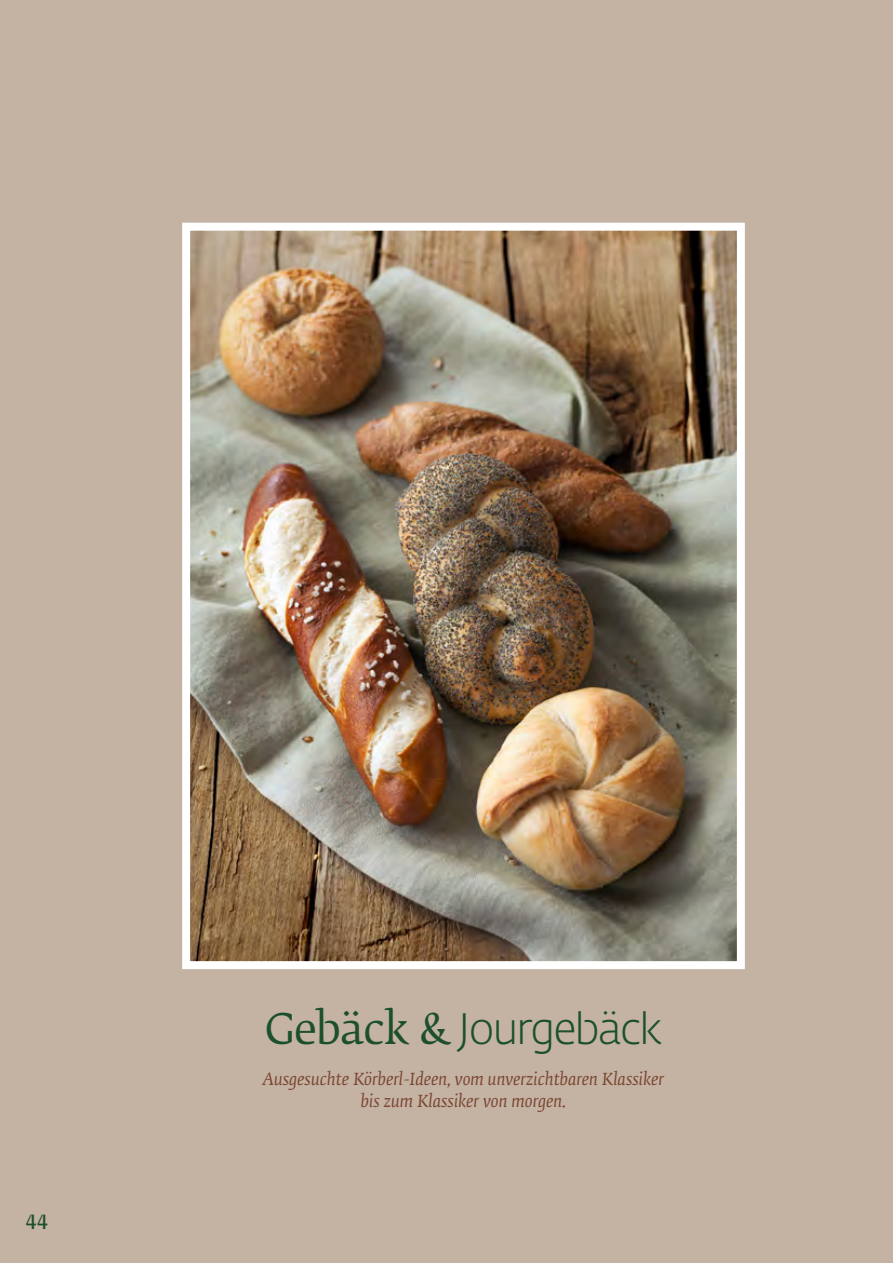
<style>
.page{position:relative;width:893px;height:1263px;background:#c4b2a3}
.page>*{position:absolute;margin:0;border:0;box-sizing:border-box;transform-origin:0 0}
.t1{font:300 43.5px "Fedra Sans Pro";letter-spacing:-.04em;color:#1c502d}
.t2{font:19.5px "Fedra Serif B Pro Demi";color:#1c502d}
.t3{font:italic 16.5px/22.5px "Fedra Serif B Pro";color:#7b4732;text-align:center}
.s1{font-family:"Fedra Serif B Pro";font-weight:400;font-size:42px}
</style>
<div class="page">
<img style="left:191px;top:232px;width:545px;height:728px">
<div style="left:182px;top:223px;width:563px;height:746px;border:8px solid #fff"></div>
<p class="t2" style="left:26px;top:1211px;width:25px">44</p>
<h1 class="t1" style="left:265px;top:1000px;width:399px"><span class="s1">Gebäck &amp;</span> Jourgebäck</h1>
<p class="t3" style="left:263px;top:1068px;width:403px">Ausgesuchte Körberl-Ideen, vom unverzichtbaren Klassiker bis zum Klassiker von morgen.</p>
</div>
